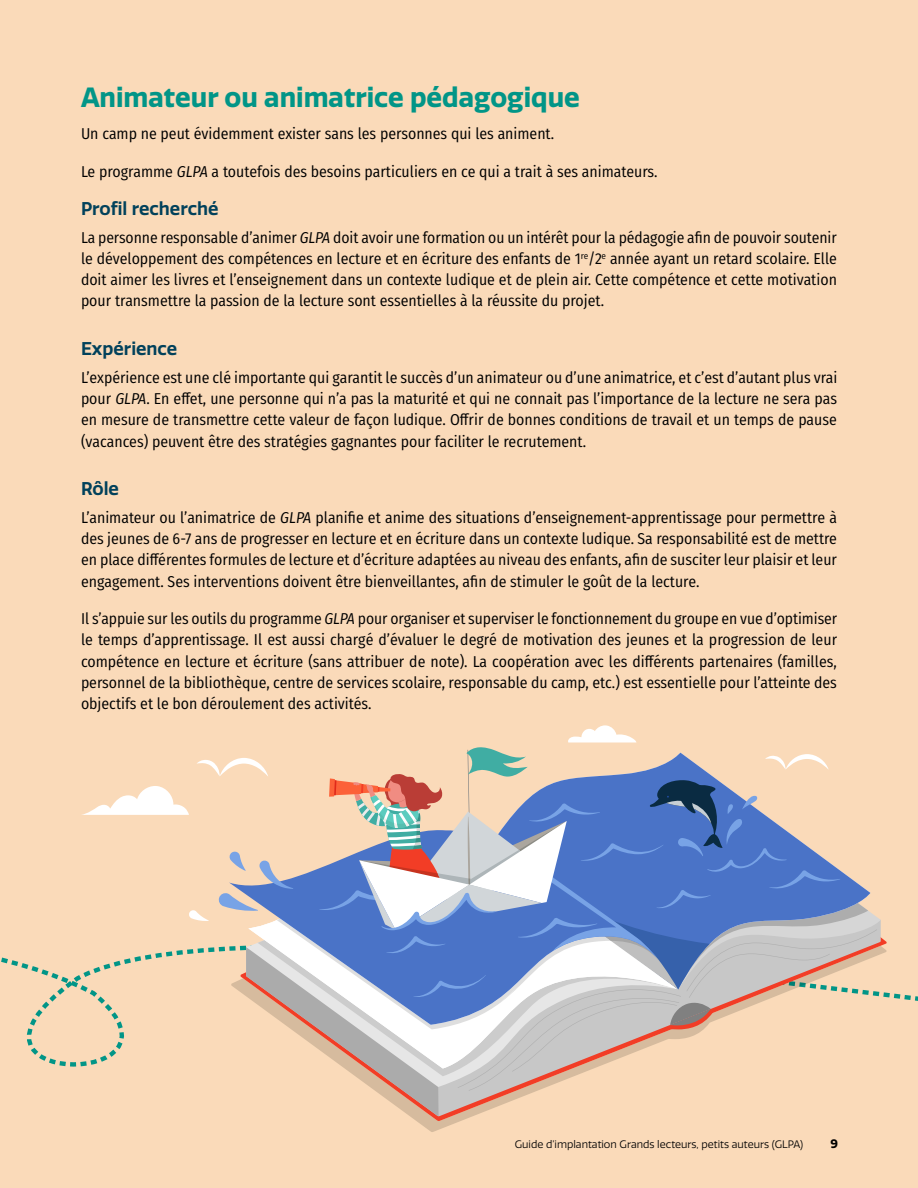
<style>
.page{position:relative;width:918px;height:1188px;background:#fadab9}
.page>*{position:absolute;margin:0;border:0;box-sizing:border-box;transform-origin:0 0}
.t1{font:700 27px "Quatro";color:#019587}
.t2{font:600 18px "Quatro";color:#01415b}
.t3{font:15.75px/21.1px "Fira Sans Condensed";color:#000;text-align:justify}
.t4{font:700 12px "Quatro";color:#000}
.t5{font:10.5px "Quatro";color:#000}
.s1{font-style:italic}
</style>
<div class="page">
<svg style="left:1px;top:725px;width:876px;height:391px"></svg>
<h3 class="t1" style="left:81px;top:82px;width:500px">Animateur ou animatrice pédagogique</h3>
<p class="t3" style="left:81px;top:123px;width:475px">Un camp ne peut évidemment exister sans les personnes qui les animent.</p>
<p class="t3" style="left:81px;top:160px;width:578px">Le programme <span class="s1">GLPA</span> a toutefois des besoins particuliers en ce qui a trait à ses animateurs.</p>
<p class="t2" style="left:81px;top:198px;width:139px">Profil recherché</p>
<p class="t3" style="left:81px;top:226px;width:758px">La personne responsable d’animer <span class="s1">GLPA</span> doit avoir une formation ou un intérêt pour la pédagogie afin de pouvoir soutenir le développement des compétences en lecture et en écriture des enfants de 1<sup>re</sup>/2<sup>e</sup> année ayant un retard scolaire. Elle doit aimer les livres et l’enseignement dans un contexte ludique et de plein air. Cette compétence et cette motivation pour transmettre la passion de la lecture sont essentielles à la réussite du projet.</p>
<p class="t2" style="left:81px;top:338px;width:98px">Expérience</p>
<p class="t3" style="left:81px;top:366px;width:758px">L’expérience est une clé importante qui garantit le succès d’un animateur ou d’une animatrice, et c’est d’autant plus vrai pour <span class="s1">GLPA</span>. En effet, une personne qui n’a pas la maturité et qui ne connait pas l’importance de la lecture ne sera pas en mesure de transmettre cette valeur de façon ludique. Offrir de bonnes conditions de travail et un temps de pause (vacances) peuvent être des stratégies gagnantes pour faciliter le recrutement.</p>
<p class="t2" style="left:81px;top:478px;width:40px">Rôle</p>
<p class="t3" style="left:81px;top:507px;width:758px">L’animateur ou l’animatrice de <span class="s1">GLPA</span> planifie et anime des situations d’enseignement-apprentissage pour permettre à des jeunes de 6-7 ans de progresser en lecture et en écriture dans un contexte ludique. Sa responsabilité est de mettre en place différentes formules de lecture et d’écriture adaptées au niveau des enfants, afin de susciter leur plaisir et leur engagement. Ses interventions doivent être bienveillantes, afin de stimuler le goût de la lecture.</p>
<p class="t3" style="left:81px;top:608px;width:758px">Il s’appuie sur les outils du programme <span class="s1">GLPA</span> pour organiser et superviser le fonctionnement du groupe en vue d’optimiser le temps d’apprentissage. Il est aussi chargé d’évaluer le degré de motivation des jeunes et la progression de leur compétence en lecture et écriture (sans attribuer de note). La coopération avec les différents partenaires (familles, personnel de la bibliothèque, centre de services scolaire, responsable du camp, etc.) est essentielle pour l’atteinte des objectifs et le bon déroulement des activités.</p>
<p class="t5" style="left:515px;top:1138px;width:290px">Guide d’implantation Grands lecteurs, petits auteurs (GLPA)</p>
<p class="t4" style="left:831px;top:1136px;width:9px">9</p>
</div>
